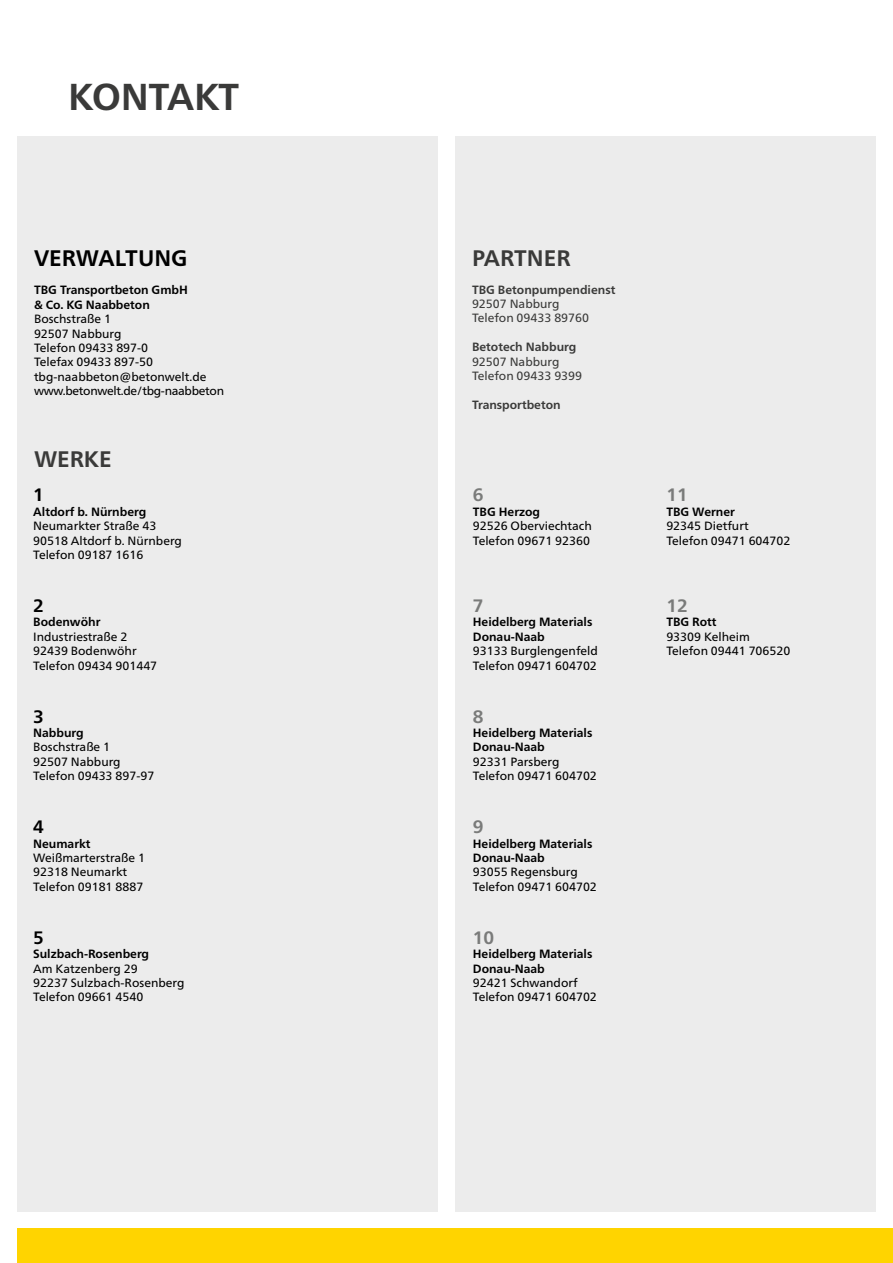
<style>
.page{position:relative;width:893px;height:1263px;background:#fff}
.page>*{position:absolute;margin:0;border:0;box-sizing:border-box;transform-origin:0 0}
.t1{font:700 37.5px "Frutiger Neue LTW1 G";letter-spacing:-.02em;color:#3a3a39}
.t2{font:700 22.5px "Frutiger Neue LTW1 G";color:#3a3a39}
.t3{font:700 22.5px "Frutiger Neue LTW1 G";color:#000}
.t4{font:700 18px "Frutiger Neue LTW1 G";color:#7a7b7a}
.t5{font:700 18px "Frutiger Neue LTW1 G";color:#000}
.t6{font:12px "Frutiger Neue LTW1 G";color:#000}
.t7{font:700 12px "Frutiger Neue LTW1 G";color:#000}
.t8{font:700 12px/14.4px "Frutiger Neue LTW1 G";color:#3a3a39}
.t9{font:12px "Frutiger Neue LTW1 G";color:#3a3a39}
.t10{font:12px "Frutiger Neue LTW1 G";letter-spacing:-.025em;color:#000}
.s1{font-weight:400}
</style>
<div class="page">
<div style="left:17px;top:136px;width:421px;height:1076px;background:#ececec"></div>
<div style="left:455px;top:136px;width:421px;height:1076px;background:#ececec"></div>
<div style="left:17px;top:1229px;width:876px;height:34px;background:#ffd400"></div>
<p class="t1" style="left:68px;top:70px;width:173px">KONTAKT</p>
<p class="t3" style="left:34px;top:241px;width:155px">VERWALTUNG</p>
<p class="t7" style="left:34px;top:281px;width:155px">TBG Transportbeton GmbH</p>
<p class="t7" style="left:34px;top:296px;width:117px">&amp; Co. KG Naabbeton</p>
<p class="t6" style="left:34px;top:310px;width:78px">Boschstraße 1</p>
<p class="t6" style="left:34px;top:324px;width:89px">92507 Nabburg</p>
<p class="t6" style="left:34px;top:339px;width:116px">Telefon 09433 897-0</p>
<p class="t6" style="left:34px;top:353px;width:120px">Telefax 09433 897-50</p>
<p class="t6" style="left:34px;top:368px;width:174px">tbg-naabbeton@betonwelt.de</p>
<p class="t10" style="left:34px;top:382px;width:192px">www.betonwelt.de/tbg-naabbeton</p>
<p class="t2" style="left:34px;top:443px;width:79px">WERKE</p>
<p class="t5" style="left:33px;top:482px;width:12px">1</p>
<p class="t7" style="left:33px;top:503px;width:115px">Altdorf b. Nürnberg</p>
<p class="t6" style="left:33px;top:517px;width:125px">Neumarkter Straße 43</p>
<p class="t6" style="left:33px;top:532px;width:150px">90518 Altdorf b. Nürnberg</p>
<p class="t6" style="left:33px;top:546px;width:112px">Telefon 09187 1616</p>
<p class="t5" style="left:33px;top:593px;width:12px">2</p>
<p class="t7" style="left:33px;top:613px;width:69px">Bodenwöhr</p>
<p class="t6" style="left:33px;top:628px;width:96px">Industriestraße 2</p>
<p class="t6" style="left:33px;top:642px;width:105px">92439 Bodenwöhr</p>
<p class="t6" style="left:33px;top:656px;width:126px">Telefon 09434 901447</p>
<p class="t5" style="left:33px;top:703px;width:12px">3</p>
<p class="t7" style="left:33px;top:724px;width:52px">Nabburg</p>
<p class="t6" style="left:33px;top:738px;width:78px">Boschstraße 1</p>
<p class="t6" style="left:33px;top:753px;width:89px">92507 Nabburg</p>
<p class="t6" style="left:33px;top:767px;width:123px">Telefon 09433 897-97</p>
<p class="t5" style="left:33px;top:814px;width:12px">4</p>
<p class="t7" style="left:33px;top:835px;width:59px">Neumarkt</p>
<p class="t6" style="left:33px;top:849px;width:113px">Weißmarterstraße 1</p>
<p class="t6" style="left:33px;top:863px;width:96px">92318 Neumarkt</p>
<p class="t6" style="left:33px;top:878px;width:112px">Telefon 09181 8887</p>
<p class="t5" style="left:33px;top:924px;width:12px">5</p>
<p class="t7" style="left:33px;top:945px;width:118px">Sulzbach-Rosenberg</p>
<p class="t6" style="left:33px;top:959px;width:106px">Am Katzenberg 29</p>
<p class="t6" style="left:33px;top:974px;width:153px">92237 Sulzbach-Rosenberg</p>
<p class="t6" style="left:33px;top:988px;width:112px">Telefon 09661 4540</p>
<p class="t2" style="left:472px;top:241px;width:100px">PARTNER</p>
<p class="t8" style="left:472px;top:281px;width:145px">TBG Betonpumpendienst<br><span class="s1">92507 Nabburg</span></p>
<p class="t9" style="left:472px;top:309px;width:119px">Telefon 09433 89760</p>
<p class="t8" style="left:472px;top:339px;width:106px">Betotech Nabburg</p>
<p class="t9" style="left:472px;top:352px;width:89px">92507 Nabburg</p>
<p class="t9" style="left:472px;top:367px;width:112px">Telefon 09433 9399</p>
<p class="t8" style="left:472px;top:396px;width:90px">Transportbeton</p>
<p class="t4" style="left:473px;top:482px;width:12px">6</p>
<p class="t7" style="left:473px;top:503px;width:69px">TBG Herzog</p>
<p class="t6" style="left:473px;top:517px;width:121px">92526 Oberviechtach</p>
<p class="t6" style="left:473px;top:532px;width:119px">Telefon 09671 92360</p>
<p class="t4" style="left:473px;top:593px;width:12px">7</p>
<p class="t7" style="left:473px;top:613px;width:121px">Heidelberg Materials</p>
<p class="t7" style="left:473px;top:628px;width:73px">Donau-Naab</p>
<p class="t6" style="left:473px;top:642px;width:127px">93133 Burglengenfeld</p>
<p class="t6" style="left:473px;top:656px;width:126px">Telefon 09471 604702</p>
<p class="t4" style="left:473px;top:703px;width:12px">8</p>
<p class="t7" style="left:473px;top:724px;width:121px">Heidelberg Materials</p>
<p class="t7" style="left:473px;top:738px;width:73px">Donau-Naab</p>
<p class="t6" style="left:473px;top:753px;width:88px">92331 Parsberg</p>
<p class="t6" style="left:473px;top:767px;width:126px">Telefon 09471 604702</p>
<p class="t4" style="left:473px;top:814px;width:12px">9</p>
<p class="t7" style="left:473px;top:835px;width:121px">Heidelberg Materials</p>
<p class="t7" style="left:473px;top:849px;width:73px">Donau-Naab</p>
<p class="t6" style="left:473px;top:863px;width:106px">93055 Regensburg</p>
<p class="t6" style="left:473px;top:878px;width:126px">Telefon 09471 604702</p>
<p class="t4" style="left:473px;top:924px;width:23px">10</p>
<p class="t7" style="left:473px;top:945px;width:121px">Heidelberg Materials</p>
<p class="t7" style="left:473px;top:960px;width:73px">Donau-Naab</p>
<p class="t6" style="left:473px;top:974px;width:106px">92421 Schwandorf</p>
<p class="t6" style="left:473px;top:988px;width:126px">Telefon 09471 604702</p>
<p class="t4" style="left:666px;top:482px;width:23px">11</p>
<p class="t7" style="left:666px;top:503px;width:70px">TBG Werner</p>
<p class="t6" style="left:666px;top:517px;width:84px">92345 Dietfurt</p>
<p class="t6" style="left:666px;top:532px;width:126px">Telefon 09471 604702</p>
<p class="t4" style="left:666px;top:593px;width:23px">12</p>
<p class="t7" style="left:666px;top:613px;width:52px">TBG Rott</p>
<p class="t6" style="left:666px;top:628px;width:85px">93309 Kelheim</p>
<p class="t6" style="left:666px;top:642px;width:126px">Telefon 09441 706520</p>
</div>
